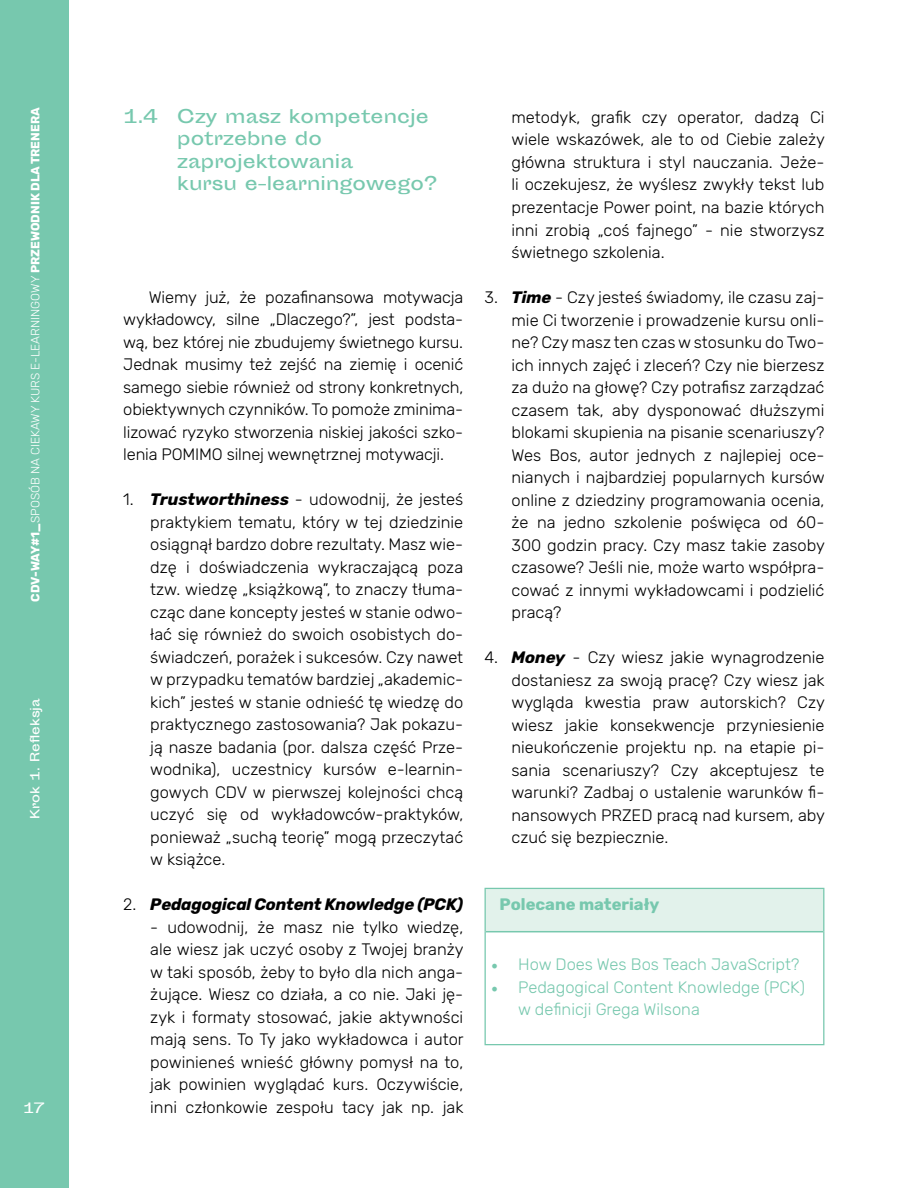
<style>
.page{position:relative;width:918px;height:1188px;background:#fff}
.page>*{position:absolute;margin:0;border:0;box-sizing:border-box;transform-origin:0 0}
.t1{font:18px/22.5px "Sporting Grotesque";color:#77c8ae}
.t2{font:300 16.5px/22.5px "Rubik";color:#000;text-align:justify}
.t3{font:300 16.5px/22.5px "Rubik";color:#77c8ae}
.t4{font:italic 700 16.5px "Rubik";letter-spacing:-.01em;color:#000}
.t5{font:700 16.5px "Rubik";color:#77c8ae}
.t6{font:13.5px "Sporting Grotesque";color:#fff}
.t7{font:300 12px "Rubik";color:#fff}
.t8{font:12px "Sporting Grotesque";color:#fff}
.s1{font-weight:700}
.s2{font-weight:700;font-style:italic}
.s3{font-weight:300;font-style:normal}
.s4{font-family:"Minion Pro";font-weight:400;font-size:18px}
</style>
<div class="page">
<div style="left:0;top:0;width:68px;height:1188px;background:#77c8ae"></div>
<div style="left:485px;top:888px;width:339px;height:44px;background:#e2f2eb"></div>
<hr style="left:485px;top:888px;width:339px;height:1px;background:#77c8ae">
<hr style="left:485px;top:889px;width:1px;height:43px;background:#77c8ae">
<hr style="left:823px;top:889px;width:1px;height:43px;background:#77c8ae">
<hr style="left:485px;top:932px;width:1px;height:112px;background:#77c8ae">
<hr style="left:823px;top:932px;width:1px;height:112px;background:#77c8ae">
<hr style="left:485px;top:1044px;width:339px;height:1px;background:#77c8ae">
<hr style="left:486px;top:931px;width:337px;height:1px;background:#77c8ae">
<p class="t7" style="left:29px;top:602px;width:496px;rotate:-90deg"><span class="s1">CDV-WAY#1_</span>SPOSÓB NA CIEKAWY KURS E-LEARNINGOWY <span class="s1">PRZEWODNIK DLA TRENERA</span></p>
<p class="t8" style="left:28px;top:819px;width:122px;rotate:-90deg">Krok 1. Refleksja</p>
<p class="t6" style="left:23px;top:1100px;width:23px">17</p>
<p class="t1" style="left:177px;top:105px;width:262px;text-indent:-54px">1.4 Czy masz kompetencje potrzebne do zaprojektowania<br>kursu e-learningowego?</p>
<p class="t2" style="left:123px;top:286px;width:341px;text-indent:26px">Wiemy już, że pozafinansowa motywacja wykładowcy, silne „Dlaczego?”, jest podsta&shy;wą, bez której nie zbudujemy świetnego kursu.<br>Jednak musimy też zejść na ziemię i ocenić samego siebie również od strony konkretnych, obiektywnych czynników. To pomoże zminima&shy;lizować ryzyko stworzenia niskiej jakości szko&shy;lenia POMIMO silnej wewnętrznej motywacji.</p>
<p class="t2" style="left:150px;top:489px;width:314px;text-indent:-27px">1. <span class="s2">Trustworthiness</span> - udowodnij, że jesteś praktykiem tematu, który w tej dziedzinie osiągnął bardzo dobre rezultaty. Masz wie&shy;dzę i doświadczenia wykraczającą poza tzw. wiedzę „książkową”, to znaczy tłuma&shy;cząc dane koncepty jesteś w stanie odwo&shy;łać się również do swoich osobistych do&shy;świadczeń, porażek i sukcesów. Czy nawet w przypadku tematów bardziej „akademic&shy;kich” jesteś w stanie odnieść tę wiedzę do praktycznego zastosowania? Jak pokazu&shy;ją nasze badania (por. dalsza część Prze&shy;wodnika), uczestnicy kursów e-learnin&shy;gowych CDV w pierwszej kolejności chcą uczyć się od wykładowców-praktyków, ponieważ „suchą teorię” mogą przeczytać w książce.</p>
<p class="t4" style="left:123px;top:895px;width:341px"><span class="s3">2.</span> Pedagogical Content Knowledge (PCK)</p>
<p class="t2" style="left:150px;top:916px;width:315px">- udowodnij, że masz nie tylko wiedzę, ale wiesz jak uczyć osoby z Twojej branży w taki sposób, żeby to było dla nich anga&shy;żujące. Wiesz co działa, a co nie. Jaki ję&shy;zyk i formaty stosować, jakie aktywności mają sens. To Ty jako wykładowca i autor powinieneś wnieść główny pomysł na to, jak powinien wyglądać kurs. Oczywiście, inni członkowie zespołu tacy jak np. jak</p>
<p class="t2" style="left:512px;top:106px;width:315px">metodyk, grafik czy operator, dadzą Ci wiele wskazówek, ale to od Ciebie zależy główna struktura i styl nauczania. Jeże&shy;li oczekujesz, że wyślesz zwykły tekst lub prezentacje Power point, na bazie których inni zrobią „coś fajnego” - nie stworzysz świetnego szkolenia.</p>
<p class="t2" style="left:512px;top:286px;width:315px;text-indent:-27px">3. <span class="s2">Time</span> - Czy jesteś świadomy, ile czasu zaj&shy;mie Ci tworzenie i prowadzenie kursu onli&shy;ne? Czy masz ten czas w stosunku do Two&shy;ich innych zajęć i zleceń? Czy nie bierzesz za dużo na głowę? Czy potrafisz zarządzać czasem tak, aby dysponować dłuższymi blokami skupienia na pisanie scenariuszy?<br>Wes Bos, autor jednych z najlepiej oce&shy;nianych i najbardziej popularnych kursów online z dziedziny programowania ocenia, że na jedno szkolenie poświęca od 60- 300 godzin pracy. Czy masz takie zasoby czasowe? Jeśli nie, może warto współpra&shy;cować z innymi wykładowcami i podzielić pracą?</p>
<p class="t2" style="left:512px;top:647px;width:315px;text-indent:-27px">4. <span class="s2">Money</span> - Czy wiesz jakie wynagrodzenie dostaniesz za swoją pracę? Czy wiesz jak wygląda kwestia praw autorskich? Czy wiesz jakie konsekwencje przyniesienie nieukończenie projektu np. na etapie pi&shy;sania scenariuszy? Czy akceptujesz te warunki? Zadbaj o ustalenie warunków fi&shy;nansowych PRZED pracą nad kursem, aby czuć się bezpiecznie.</p>
<p class="t5" style="left:500px;top:894px;width:161px">Polecane materiały</p>
<p class="t3" style="left:491px;top:954px;width:310px"><span class="s4">•</span> How Does Wes Bos Teach JavaScript?</p>
<p class="t3" style="left:518px;top:976px;width:288px;text-indent:-27px"><span class="s4">•</span> Pedagogical Content Knowledge (PCK) w definicji Grega Wilsona</p>
</div>
